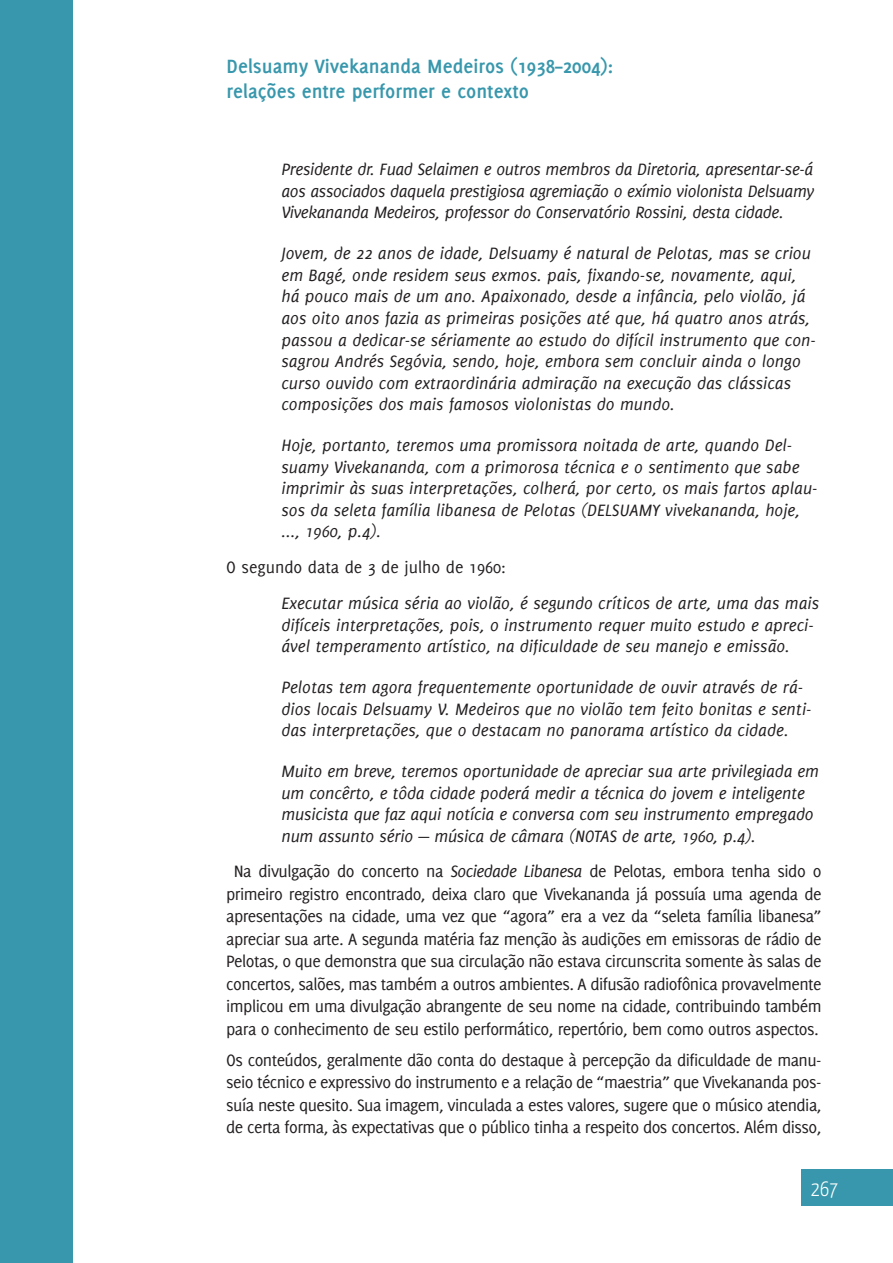
<style>
.page{position:relative;width:893px;height:1263px;background:#fff}
.page>*{position:absolute;margin:0;border:0;box-sizing:border-box;transform-origin:0 0}
.t1{font:700 21px/25.2px "Delicious";color:#3897ac}
.t2{font:300 21px "Yanone Kaffeesatz";color:#fff}
.t3{font:italic 18px/21.6px "Delicious";color:#231f20}
.t4{font:18px/22.5px "Delicious";letter-spacing:-.03em;color:#231f20;text-align:center}
.t5{font:18px "Delicious";color:#231f20}
.s1{font-style:italic}
</style>
<div class="page">
<div style="left:0;top:0;width:72px;height:1263px;background:#3897ac"></div>
<div style="left:802px;top:1170px;width:91px;height:36px;background:#3897ac"></div>
<p class="t1" style="left:227px;top:53px;width:388px">Delsuamy Vivekananda Medeiros (1938–2004): relações entre performer e contexto</p>
<p class="t3" style="left:281px;top:158px;width:534px;text-align:justify">Presidente dr. Fuad Selaimen e outros membros da Diretoria, apresentar-se-á aos associados daquela prestigiosa agremiação o exímio violonista Delsuamy Vivekananda Medeiros, professor do Conservatório Rossini, desta cidade.</p>
<p class="t3" style="left:281px;top:242px;width:536px">Jovem, de 22 anos de idade, Delsuamy é natural de Pelotas, mas se criou em Bagé, onde residem seus exmos. pais, fixando-se, novamente, aqui, há pouco mais de um ano. Apaixonado, desde a infância, pelo violão, já aos oito anos fazia as primeiras posições até que, há quatro anos atrás, passou a dedicar-se sériamente ao estudo do difícil instrumento que con&shy;sagrou Andrés Segóvia, sendo, hoje, embora sem concluir ainda o longo curso ouvido com extraordinária admiração na execução das clássicas composições dos mais famosos violonistas do mundo.</p>
<p class="t3" style="left:281px;top:434px;width:538px">Hoje, portanto, teremos uma promissora noitada de arte, quando Del&shy;suamy Vivekananda, com a primorosa técnica e o sentimento que sabe imprimir às suas interpretações, colherá, por certo, os mais fartos aplau&shy;sos da seleta família libanesa de Pelotas (DELSUAMY vivekananda, hoje, ..., 1960, p.4).</p>
<p class="t5" style="left:226px;top:557px;width:281px">O segundo data de 3 de julho de 1960:</p>
<p class="t3" style="left:281px;top:592px;width:539px">Executar música séria ao violão, é segundo críticos de arte, uma das mais difíceis interpretações, pois, o instrumento requer muito estudo e apreci&shy;ável temperamento artístico, na dificuldade de seu manejo e emissão.</p>
<p class="t3" style="left:281px;top:676px;width:532px">Pelotas tem agora frequentemente oportunidade de ouvir através de rá&shy;dios locais Delsuamy V. Medeiros que no violão tem feito bonitas e senti&shy;das interpretações, que o destacam no panorama artístico da cidade.</p>
<p class="t3" style="left:281px;top:760px;width:539px">Muito em breve, teremos oportunidade de apreciar sua arte privilegiada em um concêrto, e tôda cidade poderá medir a técnica do jovem e inteligente musicista que faz aqui notícia e conversa com seu instrumento empregado num assunto sério — música de câmara (NOTAS de arte, 1960, p.4).</p>
<p class="t4" style="left:226px;top:860px;width:597px">Na divulgação do concerto na <span class="s1">Sociedade Libanesa</span> de Pelotas, embora tenha sido o primeiro registro encontrado, deixa claro que Vivekananda já possuía uma agenda de apresentações na cidade, uma vez que “agora” era a vez da “seleta família libanesa” apreciar sua arte. A segunda matéria faz menção às audições em emissoras de rádio de Pelotas, o que demonstra que sua circulação não estava circunscrita somente às salas de concertos, salões, mas também a outros ambientes. A difusão radiofônica provavelmente implicou em uma divulgação abrangente de seu nome na cidade, contribuindo também para o conhecimento de seu estilo performático, repertório, bem como outros aspectos.</p>
<p class="t4" style="left:226px;top:1048px;width:597px;text-align:justify">Os conteúdos, geralmente dão conta do destaque à percepção da dificuldade de manu&shy;seio técnico e expressivo do instrumento e a relação de “maestria” que Vivekananda pos&shy;suía neste quesito. Sua imagem, vinculada a estes valores, sugere que o músico atendia, de certa forma, às expectativas que o público tinha a respeito dos concertos. Além disso,</p>
<p class="t2" style="left:811px;top:1176px;width:29px">267</p>
</div>
